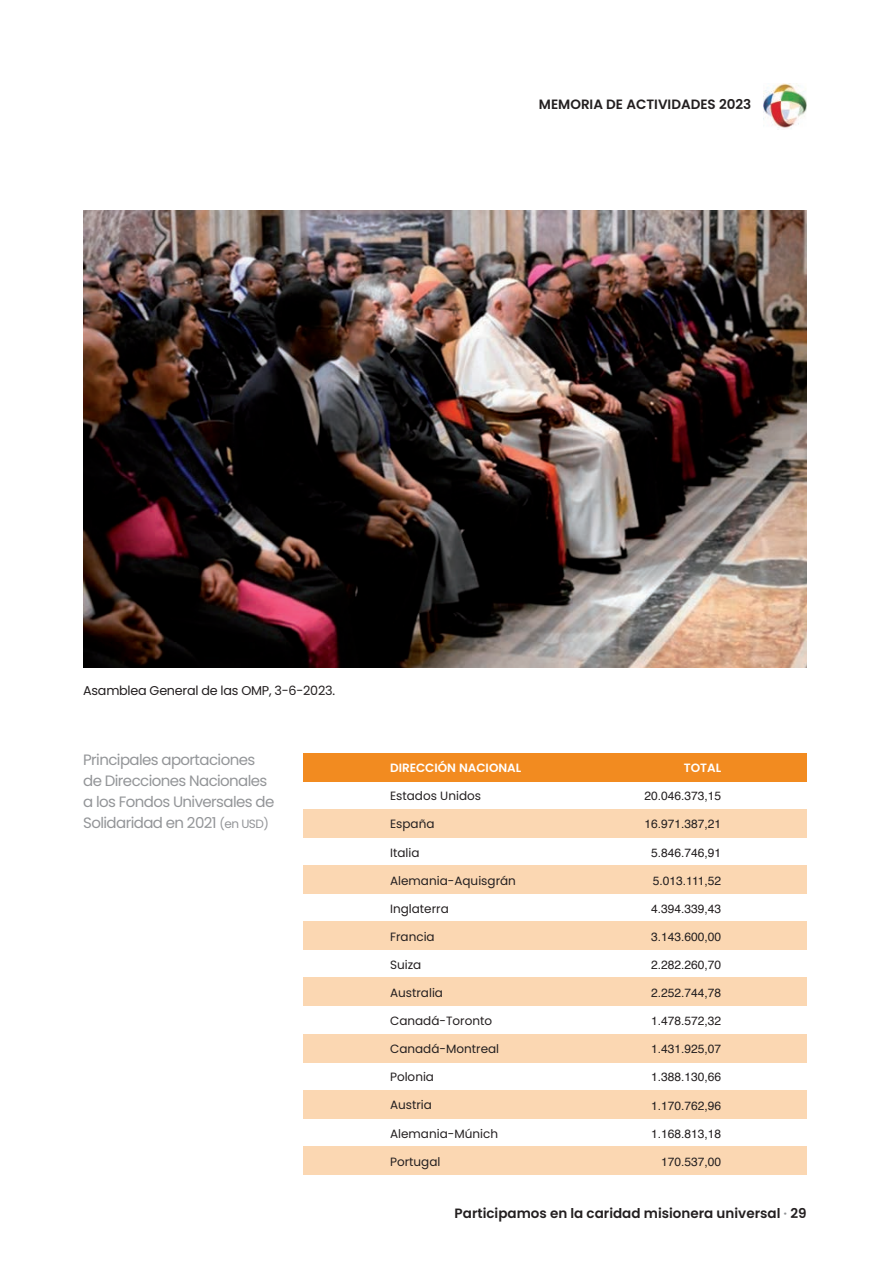
<style>
.page{position:relative;width:889px;height:1264px;background:#fff}
.page>*{position:absolute;margin:0;border:0;box-sizing:border-box;transform-origin:0 0}
.t1{font:15px/21px "Poppins";letter-spacing:-.04em;color:#939598}
.t2{font:600 13.5px "Poppins";color:#231f20}
.t3{font:12.75px "Poppins";letter-spacing:-.02em;color:#231f20}
.t4{font:12px "Helvetica";color:#231f20}
.t5{font:12px "Poppins";color:#231f20}
.t6{font:600 12px "Poppins";color:#fff}
.s1{font-size:12px}
.s2{color:#939598}
</style>
<div class="page">
<img style="left:763px;top:83px;width:43px;height:47px">
<div style="left:303px;top:1090px;width:503px;height:28px;background:#fbd7b2"></div>
<div style="left:303px;top:1146px;width:503px;height:28px;background:#fbd7b2"></div>
<img style="left:83px;top:211px;width:723px;height:456px">
<div style="left:303px;top:753px;width:503px;height:28px;background:#f28b20"></div>
<div style="left:303px;top:809px;width:503px;height:28px;background:#fbd7b2"></div>
<div style="left:303px;top:866px;width:503px;height:28px;background:#fbd7b2"></div>
<div style="left:303px;top:922px;width:503px;height:28px;background:#fbd7b2"></div>
<div style="left:303px;top:978px;width:503px;height:28px;background:#fbd7b2"></div>
<div style="left:303px;top:1034px;width:503px;height:28px;background:#fbd7b2"></div>
<p class="t2" style="left:538px;top:96px;width:214px">MEMORIA DE ACTIVIDADES 2023</p>
<p class="t3" style="left:83px;top:683px;width:253px">Asamblea General de las OMP, 3-6-2023.</p>
<p class="t1" style="left:83px;top:749px;width:192px">Principales aportaciones de Direcciones Nacionales a los Fondos Universales de<br>Solidaridad en 2021 <span class="s1">(en USD)</span></p>
<p class="t6" style="left:390px;top:761px;width:133px">DIRECCIÓN NACIONAL</p>
<p class="t5" style="left:390px;top:789px;width:92px">Estados Unidos</p>
<p class="t5" style="left:390px;top:817px;width:46px">España</p>
<p class="t5" style="left:390px;top:845px;width:31px">Italia</p>
<p class="t5" style="left:390px;top:873px;width:127px">Alemania-Aquisgrán</p>
<p class="t5" style="left:390px;top:901px;width:60px">Inglaterra</p>
<p class="t5" style="left:390px;top:930px;width:46px">Francia</p>
<p class="t5" style="left:390px;top:958px;width:33px">Suiza</p>
<p class="t5" style="left:390px;top:986px;width:55px">Australia</p>
<p class="t5" style="left:390px;top:1014px;width:104px">Canadá-Toronto</p>
<p class="t5" style="left:390px;top:1042px;width:111px">Canadá-Montreal</p>
<p class="t5" style="left:390px;top:1070px;width:46px">Polonia</p>
<p class="t5" style="left:390px;top:1098px;width:43px">Austria</p>
<p class="t5" style="left:390px;top:1126px;width:109px">Alemania-Múnich</p>
<p class="t5" style="left:390px;top:1154px;width:52px">Portugal</p>
<p class="t6" style="left:683px;top:761px;width:16px">Total</p>
<p class="t4" style="left:644px;top:787px;width:78px">20.046.373,15</p>
<p class="t4" style="left:644px;top:815px;width:78px">16.971.387,21</p>
<p class="t4" style="left:650px;top:843px;width:72px">5.846.746,91</p>
<p class="t4" style="left:652px;top:871px;width:70px">5.013.111,52</p>
<p class="t4" style="left:650px;top:899px;width:72px">4.394.339,43</p>
<p class="t4" style="left:650px;top:927px;width:72px">3.143.600,00</p>
<p class="t4" style="left:650px;top:955px;width:72px">2.282.260,70</p>
<p class="t4" style="left:650px;top:984px;width:72px">2.252.744,78</p>
<p class="t4" style="left:650px;top:1012px;width:72px">1.478.572,32</p>
<p class="t4" style="left:650px;top:1040px;width:72px">1.431.925,07</p>
<p class="t4" style="left:650px;top:1068px;width:72px">1.388.130,66</p>
<p class="t4" style="left:650px;top:1096px;width:72px">1.170.762,96</p>
<p class="t4" style="left:650px;top:1124px;width:72px">1.168.813,18</p>
<p class="t4" style="left:661px;top:1152px;width:62px">170.537,00</p>
<p class="t2" style="left:454px;top:1206px;width:353px">Participamos en la caridad misionera universal <span class="s2">·</span> 29</p>
</div>
